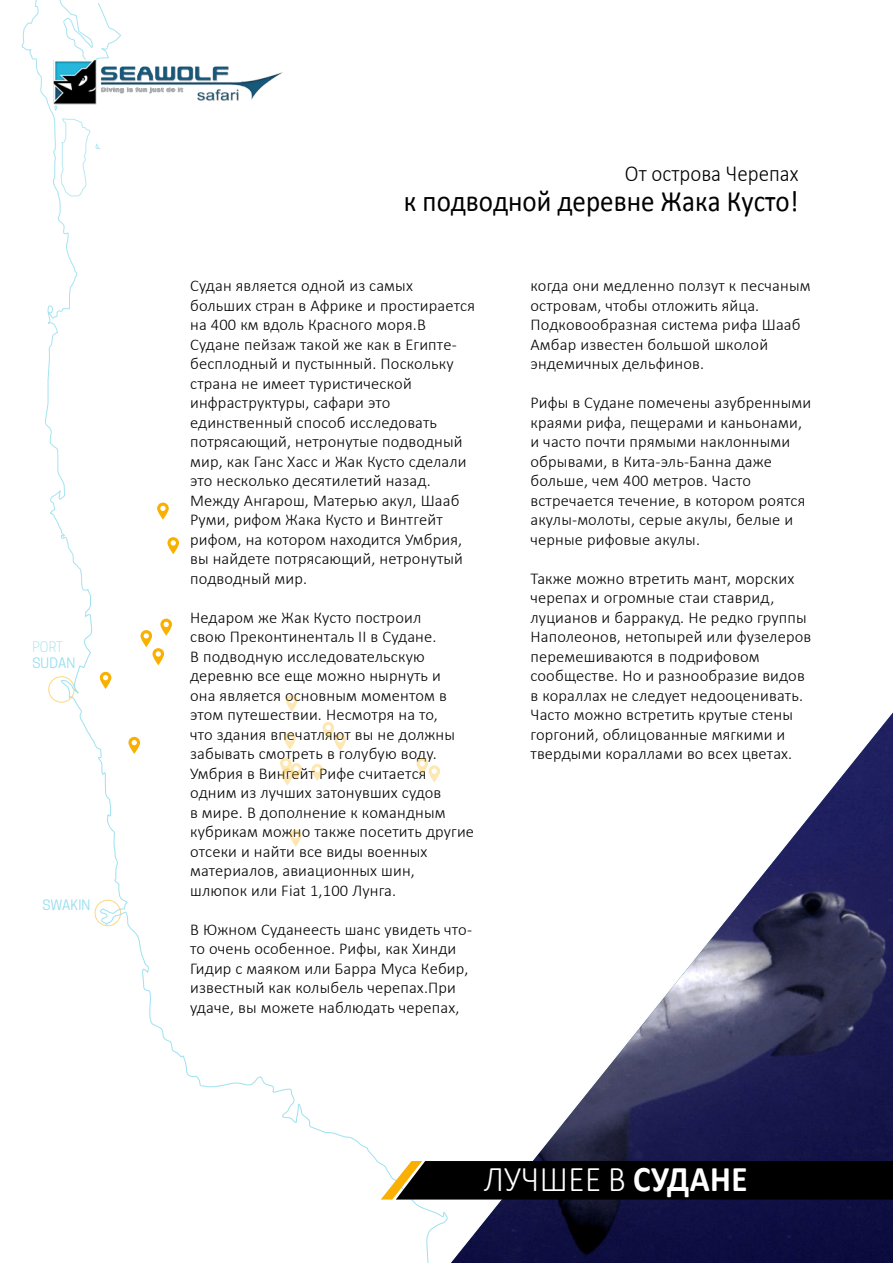
<style>
.page{position:relative;width:893px;height:1263px;background:#fff}
.page>*{position:absolute;margin:0;border:0;box-sizing:border-box;transform-origin:0 0}
.t1{font:300 36.3px "Calibri";letter-spacing:.015em;color:#fff;scale:.91 1}
.t2{font:29.7px "Calibri";color:#000;scale:.91 1}
.t3{font:300 23.1px "Calibri";color:#000;scale:.91 1}
.t4{font:300 16.5px/19.5px "Calibri";letter-spacing:.01em;color:#000}
.t5{font:13.5px "Cooper Hewitt";letter-spacing:.01em;color:#92deee}
.t6{font:300 13.5px "Cooper Hewitt";color:#92deee}
.s1{font-weight:700}
</style>
<div class="page">
<svg style="left:48px;top:596px;width:400px;height:667px"></svg>
<svg style="left:21px;top:0;width:100px;height:596px"></svg>
<img style="left:52px;top:58px;width:231px;height:46px">
<img style="left:451px;top:713px;width:442px;height:550px">
<div style="left:381px;top:1161px;width:512px;height:38px;background:#000"></div>
<svg style="left:290px;top:830px;width:11px;height:17px"></svg>
<svg style="left:284px;top:733px;width:12px;height:17px"></svg>
<svg style="left:167px;top:537px;width:12px;height:17px"></svg>
<svg style="left:157px;top:502px;width:12px;height:18px"></svg>
<svg style="left:100px;top:672px;width:11px;height:17px"></svg>
<svg style="left:140px;top:619px;width:32px;height:46px"></svg>
<svg style="left:128px;top:737px;width:12px;height:17px"></svg>
<svg style="left:323px;top:722px;width:23px;height:29px"></svg>
<svg style="left:286px;top:695px;width:12px;height:17px"></svg>
<svg style="left:311px;top:764px;width:12px;height:17px"></svg>
<svg style="left:280px;top:757px;width:22px;height:28px"></svg>
<svg style="left:416px;top:758px;width:24px;height:24px"></svg>
<p class="t6" style="left:32px;top:639px;width:32px">PORT</p>
<p class="t5" style="left:32px;top:655px;width:44px">SUDAN</p>
<p class="t5" style="left:42px;top:897px;width:50px">SWAKIN</p>
<h3 class="t3" style="left:625px;top:159px;width:192px">От острова Черепах</h3>
<h2 class="t2" style="left:404px;top:182px;width:435px">к подводной деревне Жака Кусто!</h2>
<p class="t4" style="left:190px;top:276px;width:286px">Судан является одной из самых больших стран в Африке и простирается на 400 км вдоль Красного моря.В<br>Судане пейзаж такой же как в Египте&shy;бесплодный и пустынный. Поскольку страна не имеет туристической инфраструктуры, сафари это единственный способ исследовать потрясающий, нетронутые подводный мир, как Ганс Хасс и Жак Кусто сделали это несколько десятилетий назад.<br>Между Ангарош, Матерью акул, Шааб<br>Руми, рифом Жака Кусто и Винтгейт рифом, на котором находится Умбрия, вы найдете потрясающий, нетронутый подводный мир.</p>
<p class="t4" style="left:190px;top:607px;width:285px">Недаром же Жак Кусто построил<br>свою Преконтиненталь II в Судане.<br>В подводную исследовательскую деревню все еще можно нырнуть и<br>она является основным моментом в этом путешествии. Несмотря на то,<br>что здания впечатляют вы не должны забывать смотреть в голубую воду.<br>Умбрия в Вингейт Рифе считается одним из лучших затонувших судов<br>в мире. В дополнение к командным кубрикам можно также посетить другие отсеки и найти все виды военных материалов, авиационных шин, шлюпок или Fiat 1,100 Лунга.</p>
<p class="t4" style="left:190px;top:919px;width:283px">В Южном Суданеесть шанс увидеть что&shy;то очень особенное. Рифы, как Хинди Гидир с маяком или Барра Муса Кебир, известный как колыбель черепах.При удаче, вы можете наблюдать черепах,</p>
<p class="t4" style="left:530px;top:276px;width:282px">когда они медленно ползут к песчаным островам, чтобы отложить яйца.<br>Подковообразная система рифа Шааб<br>Амбар известен большой школой эндемичных дельфинов.</p>
<p class="t4" style="left:530px;top:393px;width:282px">Рифы в Судане помечены азубренными краями рифа, пещерами и каньонами, и часто почти прямыми наклонными обрывами, в Кита-эль-Банна даже больше, чем 400 метров. Часто встречается течение, в котором роятся акулы-молоты, серые акулы, белые и черные рифовые акулы.</p>
<p class="t4" style="left:530px;top:568px;width:282px">Также можно втретить мант, морских черепах и огромные стаи ставрид, луцианов и барракуд. Не редко группы Наполеонов, нетопырей или фузелеров перемешиваются в подрифовом сообществе. Но и разнообразие видов в кораллах не следует недооценивать.<br>Часто можно встретить крутые стены горгоний, облицованные мягкими и твердыми кораллами во всех цветах.</p>
<h1 class="t1" style="left:484px;top:1157px;width:291px">ЛУЧШЕЕ В <span class="s1">СУДАНЕ</span></h1>
</div>
